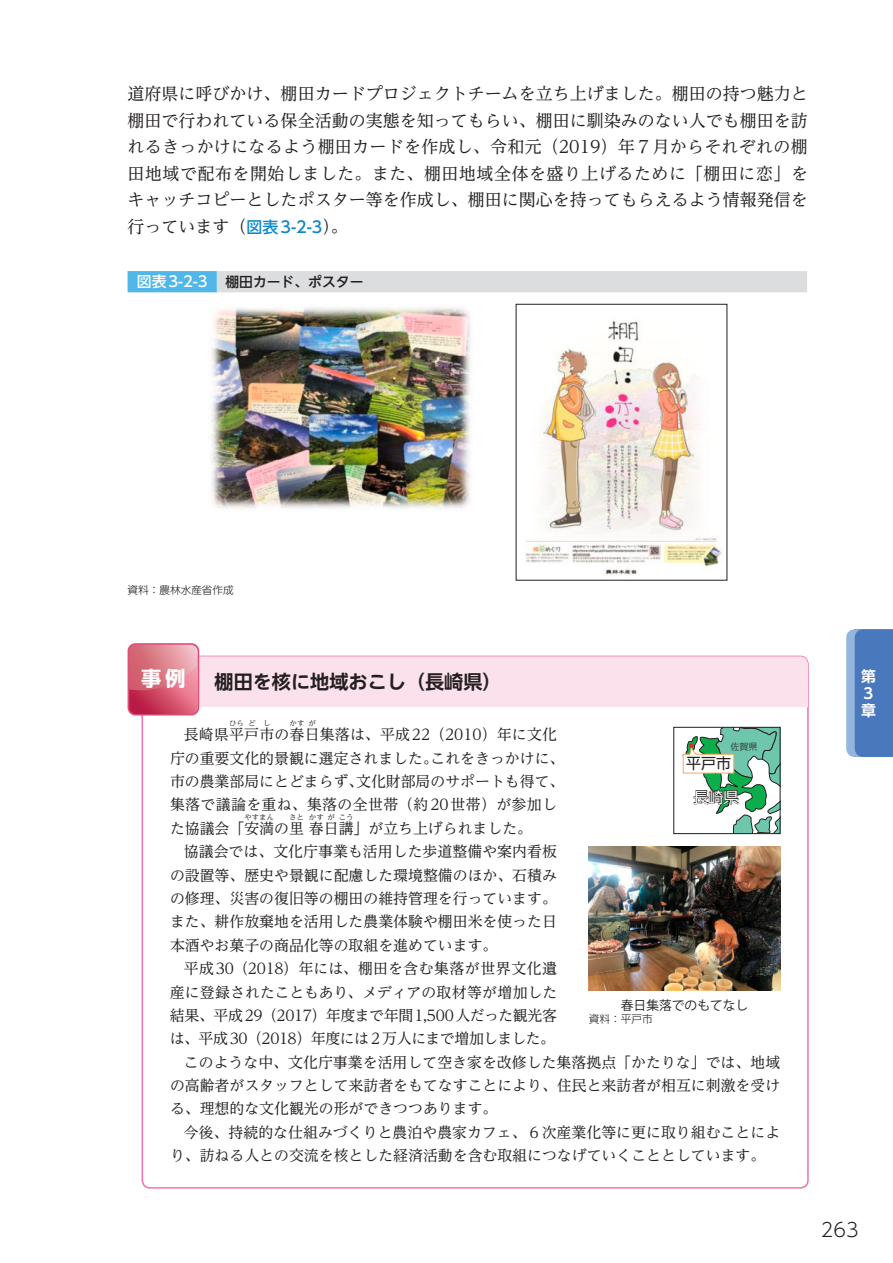
<style>
.page{position:relative;width:893px;height:1263px;background:#fff}
.page>*{position:absolute;margin:0;border:0;box-sizing:border-box;transform-origin:0 0}
.t1{font:700 20.25px "UD Shin Go NT Pr 6 N";color:#fff}
.t2{font:700 19.2px "UD Shin Go NT Pr 6 N De";color:#231f20}
.t3{font:300 19.2px "UD Shin Go NT Pr 6 N";color:#231f20}
.t4{font:16.95px/26.5px "UD Reimin Pr 6 N";color:#231f20;text-align:justify}
.t5{font:15px "UD Shin Go Pro";color:#fff}
.t6{font:15px "UD Shin Go Pro";color:#231f20}
.t7{font:14.85px/23.4px "UD Reimin Pr 6 N";color:#231f20}
.t8{font:14.85px "UD Reimin Pr 6 N";letter-spacing:-.035em;color:#231f20}
.t9{font:14.85px "UD Reimin Pr 6 N";letter-spacing:.03em;color:#231f20}
.t10{font:700 14.85px/16.8px "UD Shin Go NT Pr 6 N De";color:#fff}
.t11{font:500 13.8px "UD Shin Go NT Pr 6 N";color:#231f20}
.t12{font:12.75px "Koz Go Pr 6 N";color:#231f20}
.t13{font:300 10.65px "UD Shin Go NT Pr 6 N";color:#231f20}
.t14{font:300 9px "UD Shin Go Pro";color:#231f20}
.t15{font:7.5px "UD Reimin Pr 6 N";color:#231f20}
.s1{font-family:"UD Shin Go NT Pr 6 N";font-weight:500;font-size:15.9px;color:#0c88cb}
.s2{font-size:14.85px;color:#fff}
</style>
<div class="page">
<div style="left:128px;top:271px;width:89px;height:21px;background:#50b7e8"></div>
<div style="left:217px;top:271px;width:590px;height:21px;background:#dcdddf"></div>
<img style="left:525px;top:321px;width:197px;height:254px">
<img style="left:211px;top:307px;width:260px;height:202px">
<div style="left:142px;top:656px;width:666px;height:44px;background:#fbe1ec;border-radius:8px"></div>
<div style="left:142px;top:685px;width:666px;height:22px;background:#fbe1ec"></div>
<div style="left:128px;top:643px;width:71px;height:72px;background:#db5e7f;border-radius:8px"></div>
<svg style="left:129px;top:645px;width:69px;height:69px"></svg>
<svg style="left:682px;top:729px;width:96px;height:103px"></svg>
<div style="left:674px;top:727px;width:106px;height:107px;border:1px solid #231f20"></div>
<img style="left:589px;top:846px;width:191px;height:144px">
<svg style="left:846px;top:629px;width:47px;height:128px;background:#5984c3"></svg>
<p class="t4" style="left:128px;top:80px;width:682px">道府県に呼びかけ、棚田カードプロジェクトチームを立ち上げました。棚田の持つ魅力と棚田で行われている保全活動の実態を知ってもらい、棚田に馴染みのない人でも棚田を訪れるきっかけになるよう棚田カードを作成し、令和元（2019）年７月からそれぞれの棚田地域で配布を開始しました。また、棚田地域全体を盛り上げるために「棚田に恋」をキャッチコピーとしたポスター等を作成し、棚田に関心を持ってもらえるよう情報発信を行っています（<span class="s1">図表3-2-3</span>）。</p>
<p class="t11" style="left:137px;top:271px;width:228px"><span class="s2">図表3-2-3</span> 棚田カード、ポスター</p>
<p class="t13" style="left:128px;top:581px;width:108px">資料：農林水産省作成</p>
<h1 class="t1" style="left:141px;top:662px;width:46px">事例</h1>
<p class="t2" style="left:215px;top:666px;width:289px">棚田を核に地域おこし（長崎県）</p>
<p class="t15" style="left:229px;top:717px;width:16px">ひら</p>
<p class="t15" style="left:248px;top:717px;width:9px">ど</p>
<p class="t15" style="left:263px;top:717px;width:9px">し</p>
<p class="t15" style="left:290px;top:717px;width:16px">かす</p>
<p class="t15" style="left:308px;top:717px;width:9px">が</p>
<p class="t7" style="left:170px;top:746px;width:396px">庁の重要文化的景観に選定されました。これをきっかけに、市の農業部局にとどまらず、文化財部局のサポートも得て、集落で議論を重ね、集落の全世帯（約20世帯）が参加した協議会「安満の里春日講」が立ち上げられました。</p>
<p class="t7" style="left:184px;top:722px;width:375px">長崎県平戸市の春日集落は、平成22（2010）年に文化</p>
<p class="t14" style="left:731px;top:739px;width:28px">佐賀県</p>
<p class="t5" style="left:693px;top:785px;width:46px">長崎県</p>
<p class="t6" style="left:686px;top:751px;width:46px">平戸市</p>
<p class="t15" style="left:244px;top:811px;width:31px">やすまん</p>
<p class="t15" style="left:289px;top:811px;width:16px">さと</p>
<p class="t15" style="left:309px;top:811px;width:16px">かす</p>
<p class="t15" style="left:327px;top:811px;width:9px">が</p>
<p class="t15" style="left:339px;top:811px;width:16px">こう</p>
<p class="t7" style="left:170px;top:839px;width:388px;text-align:justify;text-indent:14px">協議会では、文化庁事業も活用した歩道整備や案内看板の設置等、歴史や景観に配慮した環境整備のほか、石積みの修理、災害の復旧等の棚田の維持管理を行っています。また、耕作放棄地を活用した農業体験や棚田米を使った日本酒やお菓子の商品化等の取組を進めています。</p>
<p class="t9" style="left:184px;top:956px;width:375px">平成30（2018）年には、棚田を含む集落が世界文化遺</p>
<p class="t7" style="left:170px;top:980px;width:389px">産に登録されたこともあり、メディアの取材等が増加した</p>
<p class="t7" style="left:170px;top:1003px;width:389px">結果、平成29（2017）年度まで年間1,500人だった観光客</p>
<p class="t8" style="left:170px;top:1026px;width:387px">は、平成30（2018）年度には２万人にまで増加しました。</p>
<p class="t7" style="left:184px;top:1050px;width:598px">このような中、文化庁事業を活用して空き家を改修した集落拠点「かたりな」では、地域</p>
<p class="t7" style="left:170px;top:1073px;width:612px">の高齢者がスタッフとして来訪者をもてなすことにより、住民と来訪者が相互に刺激を受け</p>
<p class="t7" style="left:170px;top:1097px;width:329px">る、理想的な文化観光の形ができつつあります。</p>
<p class="t7" style="left:184px;top:1120px;width:598px">今後、持続的な仕組みづくりと農泊や農家カフェ、６次産業化等に更に取り組むことによ</p>
<p class="t7" style="left:170px;top:1143px;width:597px">り、訪ねる人との交流を核とした経済活動を含む取組につなげていくこととしています。</p>
<p class="t12" style="left:621px;top:998px;width:129px">春日集落でのもてなし</p>
<p class="t13" style="left:589px;top:1010px;width:65px">資料：平戸市</p>
<p class="t10" style="left:861px;top:668px;width:16px">第<br>3章</p>
<p class="t3" style="left:821px;top:1214px;width:39px">263</p>
</div>
